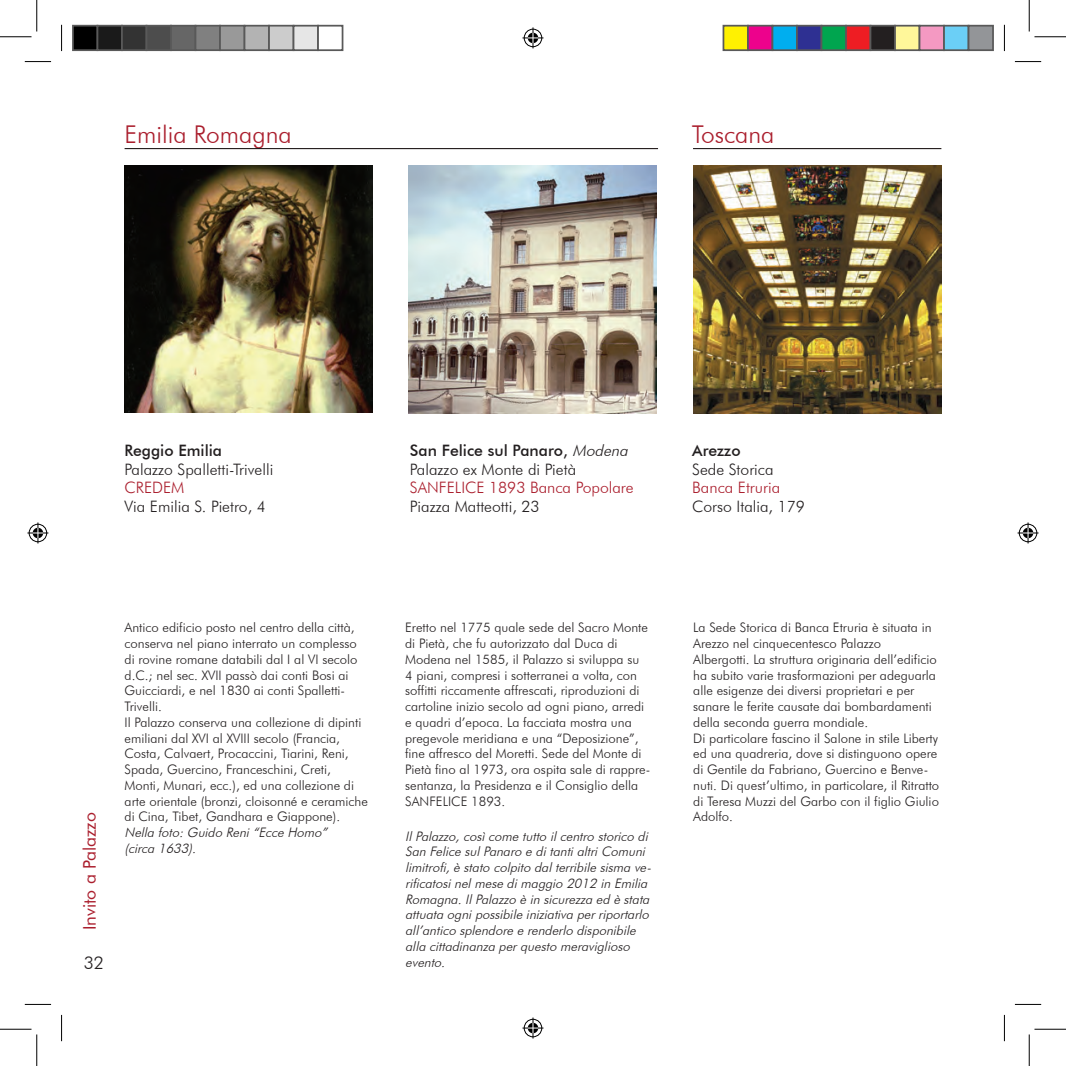
<style>
.page{position:relative;width:1066px;height:1066px;background:#fff}
.page>*{position:absolute;margin:0;border:0;box-sizing:border-box;transform-origin:0 0}
.t1{font:300 24.5px "Futura BT";color:#aa1e2d}
.t2{font:17.5px "Futura BT";color:#aa1e2d}
.t3{font:300 17.5px "Futura BT";color:#231f20}
.t4{font:300 15.75px/18.9px "Futura BT";color:#231f20}
.t5{font:300 15.75px "Futura BT";color:#aa1e2d}
.t6{font:500 15.75px "Futura BT";color:#231f20}
.t7{font:300 13.12px/15.8px "Futura BT";color:#231f20}
.t8{font:italic 300 13.12px/15.8px "Futura BT";color:#231f20}
.s1{font-weight:500}
.s2{font-style:italic}
</style>
<div class="page">
<hr style="left:125px;top:148px;width:533px;height:1px;background:#090000">
<img style="left:125px;top:166px;width:247px;height:247px">
<img style="left:409px;top:166px;width:247px;height:248px">
<img style="left:693px;top:166px;width:248px;height:248px">
<hr style="left:693px;top:148px;width:248px;height:1px;background:#090000">
<svg style="left:25px;top:61px;width:26px;height:1px"></svg>
<svg style="left:1015px;top:61px;width:26px;height:1px"></svg>
<svg style="left:25px;top:1004px;width:26px;height:1px"></svg>
<svg style="left:1015px;top:1004px;width:26px;height:1px"></svg>
<svg style="left:61px;top:25px;width:1px;height:26px"></svg>
<svg style="left:61px;top:1015px;width:1px;height:26px"></svg>
<svg style="left:1004px;top:25px;width:1px;height:26px"></svg>
<svg style="left:1004px;top:1015px;width:1px;height:26px"></svg>
<hr style="left:0;top:36px;width:32px;height:1px;background:#000">
<hr style="left:1034px;top:36px;width:32px;height:1px;background:#000">
<hr style="left:0;top:1029px;width:32px;height:1px;background:#000">
<hr style="left:1034px;top:1029px;width:32px;height:1px;background:#000">
<hr style="left:36px;top:0;width:1px;height:31px;background:#000">
<hr style="left:36px;top:1034px;width:1px;height:32px;background:#000">
<hr style="left:1029px;top:0;width:1px;height:31px;background:#000">
<hr style="left:1029px;top:1034px;width:1px;height:32px;background:#000">
<svg style="left:522px;top:27px;width:21px;height:21px"></svg>
<svg style="left:522px;top:1017px;width:21px;height:21px"></svg>
<svg style="left:27px;top:522px;width:21px;height:21px"></svg>
<svg style="left:1017px;top:522px;width:21px;height:21px"></svg>
<div style="left:73px;top:26px;width:24px;height:24px;background:#000"></div>
<div style="left:72px;top:25px;width:26px;height:26px;border:2px solid #595959"></div>
<div style="left:97px;top:26px;width:25px;height:24px;background:#1a1a1a"></div>
<div style="left:97px;top:25px;width:26px;height:26px;border:2px solid #595959"></div>
<div style="left:122px;top:26px;width:24px;height:24px;background:#333"></div>
<div style="left:121px;top:25px;width:26px;height:26px;border:2px solid #595959"></div>
<div style="left:146px;top:26px;width:25px;height:24px;background:#4d4d4d"></div>
<div style="left:146px;top:25px;width:26px;height:26px;border:2px solid #595959"></div>
<div style="left:171px;top:26px;width:24px;height:24px;background:#666"></div>
<div style="left:170px;top:25px;width:26px;height:26px;border:2px solid #595959"></div>
<div style="left:195px;top:26px;width:25px;height:24px;background:#808080"></div>
<div style="left:195px;top:25px;width:26px;height:26px;border:2px solid #595959"></div>
<div style="left:220px;top:26px;width:24px;height:24px;background:#999"></div>
<div style="left:219px;top:25px;width:26px;height:26px;border:2px solid #595959"></div>
<div style="left:244px;top:26px;width:25px;height:24px;background:#b3b3b3"></div>
<div style="left:244px;top:25px;width:26px;height:26px;border:2px solid #595959"></div>
<div style="left:269px;top:26px;width:24px;height:24px;background:#ccc"></div>
<div style="left:268px;top:25px;width:26px;height:26px;border:2px solid #595959"></div>
<div style="left:293px;top:26px;width:25px;height:24px;background:#e6e6e6"></div>
<div style="left:293px;top:25px;width:26px;height:26px;border:2px solid #595959"></div>
<div style="left:317px;top:25px;width:26px;height:26px;border:2px solid #595959"></div>
<div style="left:723px;top:26px;width:25px;height:24px;background:#fff101"></div>
<div style="left:722px;top:25px;width:27px;height:26px;border:2px solid #595959"></div>
<div style="left:748px;top:26px;width:24px;height:24px;background:#ed028c"></div>
<div style="left:747px;top:25px;width:26px;height:26px;border:2px solid #595959"></div>
<div style="left:772px;top:26px;width:25px;height:24px;background:#00aeef"></div>
<div style="left:771px;top:25px;width:27px;height:26px;border:2px solid #595959"></div>
<div style="left:797px;top:26px;width:24px;height:24px;background:#2e3092"></div>
<div style="left:796px;top:25px;width:26px;height:26px;border:2px solid #595959"></div>
<div style="left:821px;top:26px;width:25px;height:24px;background:#00a54f"></div>
<div style="left:820px;top:25px;width:27px;height:26px;border:2px solid #595959"></div>
<div style="left:846px;top:26px;width:24px;height:24px;background:#ee1d23"></div>
<div style="left:845px;top:25px;width:26px;height:26px;border:2px solid #595959"></div>
<div style="left:870px;top:26px;width:25px;height:24px;background:#231f20"></div>
<div style="left:869px;top:25px;width:27px;height:26px;border:2px solid #595959"></div>
<div style="left:895px;top:26px;width:24px;height:24px;background:#fff79a"></div>
<div style="left:894px;top:25px;width:26px;height:26px;border:2px solid #595959"></div>
<div style="left:919px;top:26px;width:25px;height:24px;background:#f499c2"></div>
<div style="left:918px;top:25px;width:27px;height:26px;border:2px solid #595959"></div>
<div style="left:944px;top:26px;width:24px;height:24px;background:#6bcff6"></div>
<div style="left:943px;top:25px;width:26px;height:26px;border:2px solid #595959"></div>
<div style="left:968px;top:26px;width:25px;height:24px;background:#939598"></div>
<div style="left:967px;top:25px;width:27px;height:26px;border:2px solid #595959"></div>
<h1 class="t1" style="left:125px;top:120px;width:169px">Emilia Romagna</h1>
<h1 class="t1" style="left:692px;top:120px;width:84px">Toscana</h1>
<p class="t6" style="left:125px;top:440px;width:99px">Reggio Emilia</p>
<p class="t4" style="left:125px;top:459px;width:150px">Palazzo Spalletti-Trivelli</p>
<p class="t5" style="left:125px;top:478px;width:61px">CREDEM</p>
<p class="t4" style="left:125px;top:497px;width:143px">Via Emilia S. Pietro, 4</p>
<p class="t4" style="left:410px;top:440px;width:223px"><span class="s1">San Felice sul Panaro,</span> <span class="s2">Modena<br></span>Palazzo ex Monte di Pietà</p>
<p class="t5" style="left:410px;top:478px;width:225px">SANFELICE 1893 Banca Popolare</p>
<p class="t4" style="left:410px;top:497px;width:131px">Piazza Matteotti, 23</p>
<p class="t6" style="left:692px;top:440px;width:50px">Arezzo</p>
<p class="t4" style="left:692px;top:459px;width:83px">Sede Storica</p>
<p class="t5" style="left:692px;top:478px;width:90px">Banca Etruria</p>
<p class="t4" style="left:692px;top:497px;width:114px">Corso Italia, 179</p>
<h2 class="t2" style="left:79px;top:930px;width:120px;rotate:-90deg">Invito a Palazzo</h2>
<h2 class="t3" style="left:84px;top:951px;width:22px">32</h2>
<p class="t7" style="left:125px;top:619px;width:245px">Antico edificio posto nel centro della città, conserva nel piano interrato un complesso di rovine romane databili dal I al VI secolo d.C.; nel sec. XVII passò dai conti Bosi ai Guicciardi, e nel 1830 ai conti Spalletti-Trivelli.<br>Il Palazzo conserva una collezione di dipinti emiliani dal XVI al XVIII secolo (Francia, Costa, Calvaert, Procaccini, Tiarini, Reni, Spada, Guercino, Franceschini, Creti, Monti, Munari, ecc.), ed una collezione di arte orientale (bronzi, cloisonné e ceramiche di Cina, Tibet, Gandhara e Giappone).</p>
<p class="t8" style="left:125px;top:824px;width:207px">Nella foto:Guido Reni“Ecce Homo” (circa 1633).</p>
<p class="t8" style="left:405px;top:828px;width:251px">IlPalazzo,cosìcome tutto ilcentro storico di San Felice sulPanaro e ditantialtriComuni limitrofi,è stato colpito dalterribile sisma ve&shy;rificatosinelmese dimaggio 2012 in Emilia Romagna.IlPalazzo è in sicurezza ed è stata attuata ognipossibile iniziativa perriportarlo all’antico splendore e renderlo disponibile alla cittadinanza perquesto meraviglioso evento.</p>
<p class="t7" style="left:405px;top:619px;width:247px">Eretto nel 1775 quale sede del Sacro Monte di Pietà, che fu autorizzato dal Duca di Modena nel 1585, il Palazzo si sviluppa su<br>4 piani, compresi i sotterranei a volta, con soffitti riccamente affrescati, riproduzioni di cartoline inizio secolo ad ogni piano, arredi e quadri d’epoca. La facciata mostra una pregevole meridiana e una “Deposizione”, fine affresco del Moretti. Sede del Monte di Pietà fino al 1973, ora ospita sale di rappre&shy;sentanza, la Presidenza e il Consiglio della SANFELICE 1893.</p>
<p class="t7" style="left:693px;top:619px;width:247px">La Sede Storica di Banca Etruria è situata in Arezzo nel cinquecentesco Palazzo Albergotti. La struttura originaria dell’edificio ha subito varie trasformazioni per adeguarla alle esigenze dei diversi proprietari e per sanare le ferite causate dai bombardamenti della seconda guerra mondiale.<br>Di particolare fascino il Salone in stile Liberty ed una quadreria, dove si distinguono opere di Gentile da Fabriano, Guercino e Benve&shy;nuti. Di quest’ultimo, in particolare, il Ritratto di Teresa Muzzi del Garbo con il figlio Giulio Adolfo.</p>
</div>
